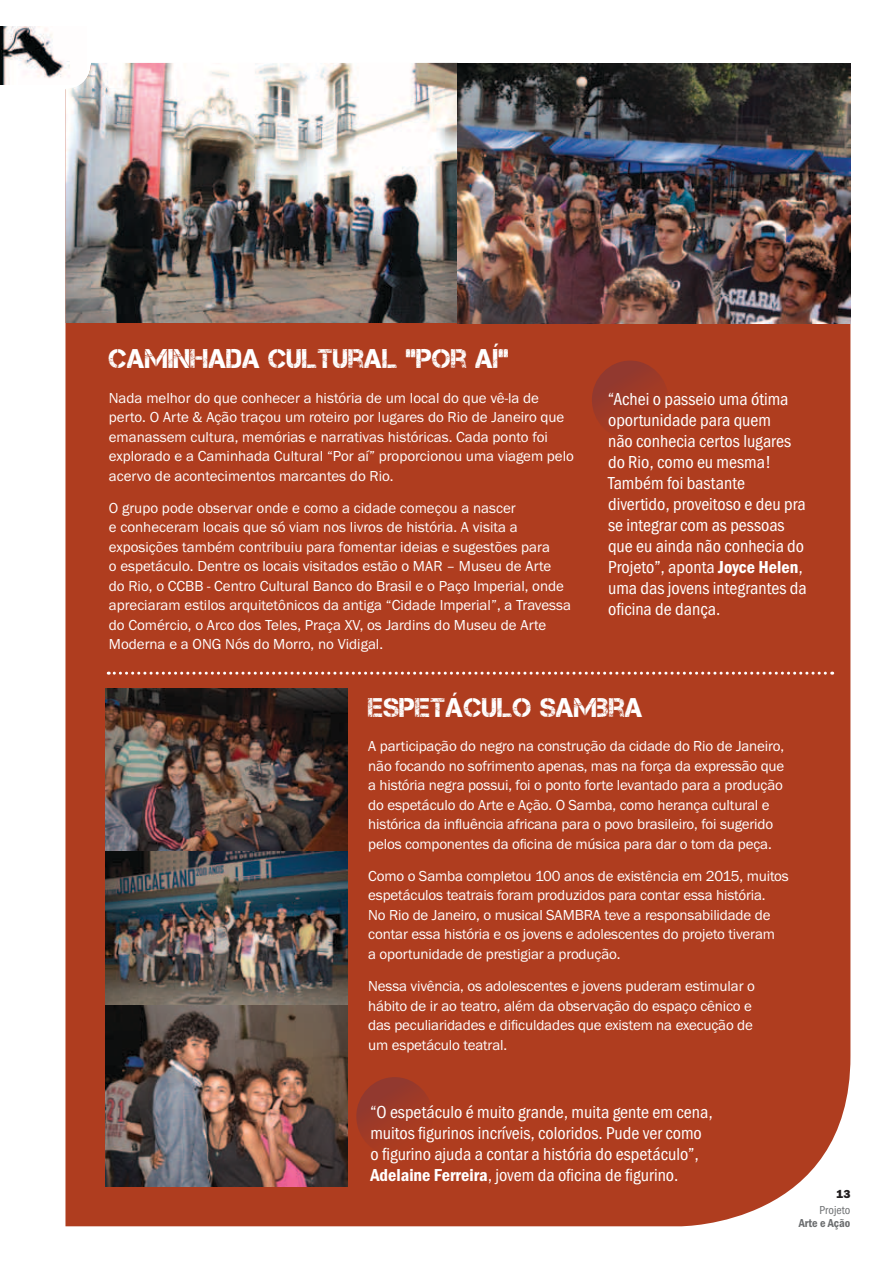
<style>
.page{position:relative;width:893px;height:1263px;background:#fff}
.page>*{position:absolute;margin:0;border:0;box-sizing:border-box;transform-origin:0 0}
.t1{font:27px "Captureit";letter-spacing:.01em;color:#fff}
.t2{font:condensed 18px/21px "Franklin Gothic Itc T";color:#fff}
.t3{font:15px/19.5px "Franklin Gothic Itc T";letter-spacing:-.01em;color:#fff}
.t4{font:600 condensed 12px "Franklin Gothic Itc T";color:#6d6f71}
.t5{font:condensed 12px "Franklin Gothic Itc T";color:#6d6f71}
.t6{font:800 12px "Franklin Gothic Itc T";color:#231f20}
.s1{font-weight:600}
</style>
<div class="page">
<div style="left:65px;top:324px;width:785px;height:902px;background:#af3d1f"></div>
<img style="left:65px;top:63px;width:785px;height:261px">
<img style="left:106px;top:688px;width:241px;height:498px">
<div style="left:592px;top:361px;width:76px;height:78px;background:linear-gradient(to right,#96392c,#a93c22);border-radius:50%"></div>
<div style="left:356px;top:1077px;width:77px;height:79px;background:linear-gradient(to bottom,#91392f,#ae3c1f);border-radius:50%"></div>
<svg style="left:108px;top:672px;width:725px;height:3px"></svg>
<img style="left:0;top:27px;width:87px;height:57px">
<h1 class="t1" style="left:109px;top:343px;width:402px">CAMINHADA CULTURAL “POR AÍ”</h1>
<p class="t3" style="left:109px;top:387px;width:467px">Nada melhor do que conhecer a história de um local do que vê-la de perto. O Arte &amp; Ação traçou um roteiro por lugares do Rio de Janeiro que emanassem cultura, memórias e narrativas históricas. Cada ponto foi explorado e a Caminhada Cultural “Por aí” proporcionou uma viagem pelo acervo de acontecimentos marcantes do Rio.</p>
<p class="t3" style="left:109px;top:498px;width:464px">O grupo pode observar onde e como a cidade começou a nascer<br>e conheceram locais que só viam nos livros de história. A visita a exposições também contribuiu para fomentar ideias e sugestões para<br>o espetáculo. Dentre os locais visitados estão o MAR – Museu de Arte<br>do Rio, o CCBB - Centro Cultural Banco do Brasil e o Paço Imperial, onde apreciaram estilos arquitetônicos da antiga “Cidade Imperial”, a Travessa do Comércio, o Arco dos Teles, Praça XV, os Jardins do Museu de Arte Moderna e a ONG Nós do Morro, no Vidigal.</p>
<p class="t2" style="left:608px;top:388px;width:200px">“Achei o passeio uma ótima oportunidade para quem<br>não conhecia certos lugares do Rio, como eu mesma!<br>Também foi bastante divertido, proveitoso e deu pra se integrar com as pessoas que eu ainda não conhecia do<br>Projeto”, aponta <span class="s1">Joyce Helen</span>, uma das jovens integrantes da oficina de dança.</p>
<h1 class="t1" style="left:368px;top:692px;width:276px">ESPETÁCULO SAMBRA</h1>
<p class="t3" style="left:368px;top:736px;width:417px">A participação do negro na construção da cidade do Rio de Janeiro, não focando no sofrimento apenas, mas na força da expressão que a história negra possui, foi o ponto forte levantado para a produção do espetáculo do Arte e Ação. O Samba, como herança cultural e histórica da influência africana para o povo brasileiro, foi sugerido pelos componentes da oficina de música para dar o tom da peça.</p>
<p class="t3" style="left:368px;top:866px;width:422px">Como o Samba completou 100 anos de existência em 2015, muitos espetáculos teatrais foram produzidos para contar essa história.<br>No Rio de Janeiro, o musical SAMBRA teve a responsabilidade de contar essa história e os jovens e adolescentes do projeto tiveram<br>a oportunidade de prestigiar a produção.</p>
<p class="t3" style="left:368px;top:976px;width:388px">Nessa vivência, os adolescentes e jovens puderam estimular o hábito de ir ao teatro, além da observação do espaço cênico e das peculiaridades e dificuldades que existem na execução de um espetáculo teatral.</p>
<p class="t2" style="left:370px;top:1102px;width:344px">“O espetáculo é muito grande, muita gente em cena, muitos figurinos incríveis, coloridos. Pude ver como o figurino ajuda a contar a história do espetáculo”, <span class="s1">Adelaine Ferreira</span>, jovem da oficina de figurino.</p>
<p class="t6" style="left:836px;top:1187px;width:16px">13</p>
<p class="t5" style="left:819px;top:1203px;width:32px">Projeto</p>
<p class="t4" style="left:799px;top:1216px;width:53px">Arte e Ação</p>
</div>
